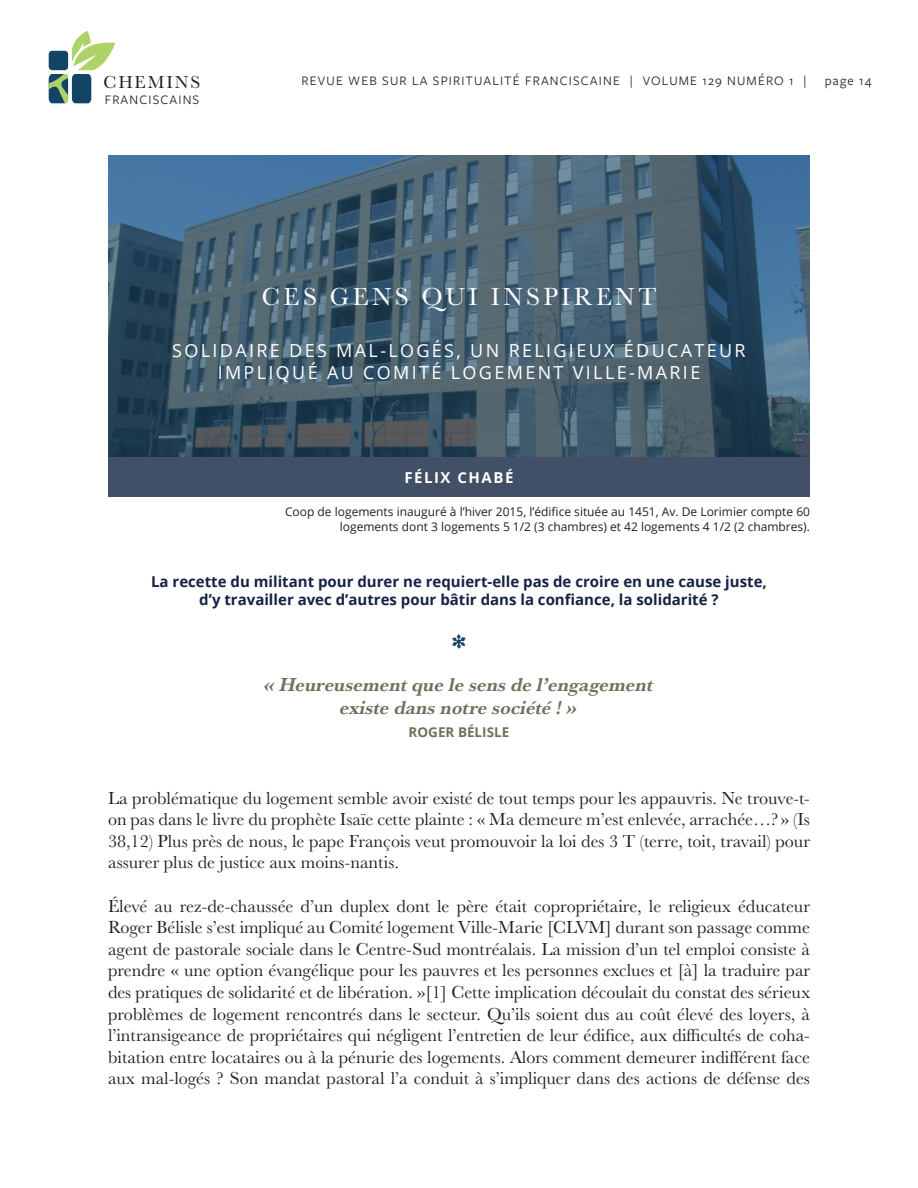
<style>
.page{position:relative;width:918px;height:1188px;background:#fff}
.page>*{position:absolute;margin:0;border:0;box-sizing:border-box;transform-origin:0 0}
.Titre_dans_photo{font:25.5px "Baskerville URW";letter-spacing:.13em;color:#fff}
.Exergue_centrée{font:italic 700 19.5px/23.4px "Baskerville URW";color:#736f5d;text-align:center}
.corps{font:18px/21.6px "Baskerville URW";color:#231f20;text-align:justify}
.Chronique{font:18px "Open Sans";letter-spacing:.13em;color:#fff}
.corps-2{font:18px "Baskerville URW";letter-spacing:.1em;color:#231f20}
.corps-3{font:700 15px/18px "Open Sans";color:#152246;text-align:center}
.Bio{font:700 15px "Open Sans";letter-spacing:.1em;color:#fff}
.t1{font:13.5px "Freight Sans Pro";letter-spacing:.085em;color:#231f20}
.Exergue_source{font:700 13.5px "Open Sans";color:#736f5d}
.Note{font:12px/14.4px "Open Sans";color:#231f20;text-align:right}
</style>
<div class="page">
<svg style="left:49px;top:31px;width:66px;height:72px"></svg>
<div style="left:108px;top:457px;width:702px;height:40px;background:#415066"></div>
<svg style="left:108px;top:155px;width:702px;height:302px;background:#435e72"></svg>
<p class="corps-2" style="left:104px;top:70px;width:98px">CHEMINS</p>
<p class="t1" style="left:105px;top:90px;width:96px">FRANCISCAINS</p>
<p class="t1" style="left:302px;top:72px;width:507px">REVUE WEB SUR LA SPIRITUALITÉ FRANCISCAINE | VOLUME 129 NUMÉRO 1 |</p>
<p class="t1" style="left:825px;top:72px;width:48px">page 14</p>
<p class="Titre_dans_photo" style="left:262px;top:279px;width:396px">CES GENS QUI INSPIRENT</p>
<p class="Chronique" style="left:172px;top:338px;width:575px">SOLIDAIRE DES MAL-LOGÉS, UN RELIGIEUX ÉDUCATEUR</p>
<p class="Chronique" style="left:218px;top:360px;width:484px">IMPLIQUÉ AU COMITÉ LOGEMENT VILLE-MARIE</p>
<p class="Bio" style="left:405px;top:467px;width:110px">FÉLIX CHABÉ</p>
<p class="Note" style="left:285px;top:505px;width:527px">Coop de logements inauguré à l’hiver 2015, l’édifice située au 1451, Av. De Lorimier compte 60 logements dont 3 logements 5 1/2 (3 chambres) et 42 logements 4 1/2 (2 chambres).</p>
<p class="corps-3" style="left:151px;top:572px;width:617px">La recette du militant pour durer ne requiert-elle pas de croire en une cause juste, d’y travailler avec d’autres pour bâtir dans la confiance, la solidarité ?</p>
<p class="Exergue_centrée" style="left:264px;top:672px;width:391px">« Heureusement que le sens de l’engagement existe dans notre société ! »</p>
<p class="Exergue_source" style="left:409px;top:723px;width:102px">ROGER BÉLISLE</p>
<p class="corps" style="left:108px;top:786px;width:704px">La problématique du logement semble avoir existé de tout temps pour les appauvris. Ne trouve-t&shy;on pas dans le livre du prophète Isaïe cette plainte : « Ma demeure m’est enlevée, arrachée…? » (Is 38,12) Plus près de nous, le pape François veut promouvoir la loi des 3 T (terre, toit, travail) pour assurer plus de justice aux moins-nantis.</p>
<p class="corps" style="left:108px;top:894px;width:704px">Élevé au rez-de-chaussée d’un duplex dont le père était copropriétaire, le religieux éducateur Roger Bélisle s’est impliqué au Comité logement Ville-Marie [CLVM] durant son passage comme agent de pastorale sociale dans le Centre-Sud montréalais. La mission d’un tel emploi consiste à prendre « une option évangélique pour les pauvres et les personnes exclues et [à] la traduire par des pratiques de solidarité et de libération. »[1] Cette implication découlait du constat des sérieux problèmes de logement rencontrés dans le secteur. Qu’ils soient dus au coût élevé des loyers, à l’intransigeance de propriétaires qui négligent l’entretien de leur édifice, aux difficultés de coha&shy;bitation entre locataires ou à la pénurie des logements. Alors comment demeurer indifférent face aux mal-logés ? Son mandat pastoral l’a conduit à s’impliquer dans des actions de défense des</p>
</div>
